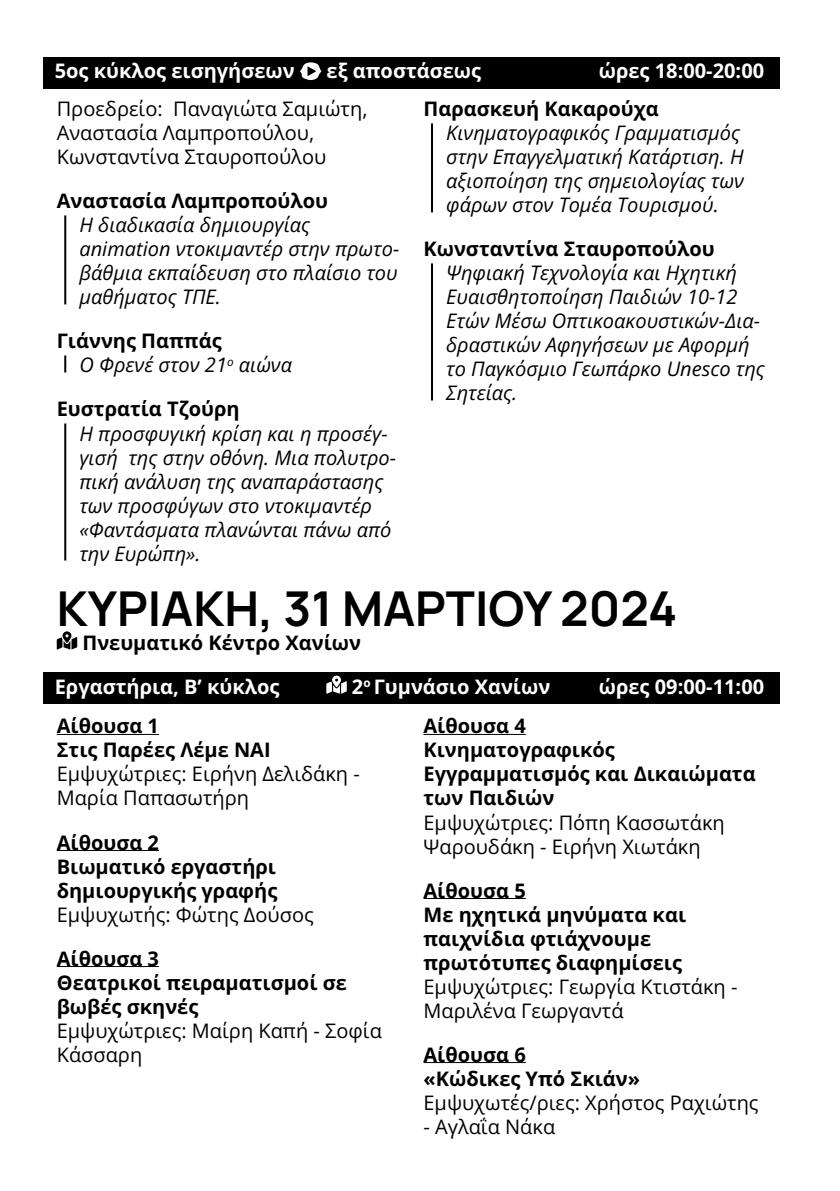
<style>
.page{position:relative;width:840px;height:1191px;background:#fff}
.page>*{position:absolute;margin:0;border:0;box-sizing:border-box;transform-origin:0 0}
.t1{font:200 48px "Manrope";color:#000}
.t2{font:italic 20px/24px "Open Sans";color:#000}
.t3{font:700 20px/24px "Open Sans";color:#000}
.t4{font:20px/24px "Open Sans";color:#000}
.t5{font:700 20px "Open Sans";color:#fff}
.s1{font-weight:700;font-style:normal}
</style>
<div class="page">
<div style="left:43px;top:57px;width:736px;height:31px;background:#000"></div>
<svg style="left:300px;top:62px;width:21px;height:18px"></svg>
<hr style="left:64px;top:215px;width:2px;height:89px;background:#000">
<svg style="left:64px;top:355px;width:2px;height:17px"></svg>
<hr style="left:64px;top:423px;width:2px;height:137px;background:#000">
<hr style="left:431px;top:123px;width:2px;height:89px;background:#000">
<hr style="left:431px;top:263px;width:2px;height:137px;background:#000">
<svg style="left:57px;top:631px;width:20px;height:18px"></svg>
<div style="left:43px;top:672px;width:736px;height:32px;background:#000"></div>
<svg style="left:326px;top:675px;width:20px;height:19px"></svg>
<hr style="left:57px;top:734px;width:102px;height:1px;background:#000">
<hr style="left:57px;top:850px;width:102px;height:1px;background:#000">
<hr style="left:57px;top:966px;width:102px;height:1px;background:#000">
<hr style="left:423px;top:734px;width:102px;height:1px;background:#000">
<hr style="left:423px;top:898px;width:102px;height:1px;background:#000">
<hr style="left:423px;top:1062px;width:102px;height:1px;background:#000">
<p class="t5" style="left:55px;top:57px;width:241px">5ος κύκλος εισηγήσεων</p>
<p class="t5" style="left:326px;top:57px;width:156px">εξ αποστάσεως</p>
<p class="t5" style="left:598px;top:57px;width:167px">ώρες 18:00-20:00</p>
<p class="t4" style="left:57px;top:97px;width:312px">Προεδρείο: Παναγιώτα Σαμιώτη,<br>Αναστασία Λαμπροπούλου,<br>Κωνσταντίνα Σταυροπούλου</p>
<p class="t3" style="left:57px;top:189px;width:273px">Αναστασία Λαμπροπούλου</p>
<p class="t2" style="left:79px;top:212px;width:321px">Η διαδικασία δημιουργίας animation ντοκιμαντέρ στην πρωτο&shy;βάθμια εκπαίδευση στο πλαίσιο του μαθήματος ΤΠΕ.</p>
<p class="t2" style="left:79px;top:328px;width:214px;text-indent:-23px"><span class="s1">Γιάννης Παππάς<br></span>Ο Φρενέ στον 21<sup>ο</sup> αιώνα</p>
<p class="t3" style="left:57px;top:397px;width:184px">Ευστρατία Τζούρη</p>
<p class="t2" style="left:79px;top:420px;width:318px">Η προσφυγική κρίση και η προσέγ&shy;γισή της στην οθόνη. Μια πολυτρο&shy;πική ανάλυση της αναπαράστασης των προσφύγων στο ντοκιμαντέρ «Φαντάσματα πλανώνται πάνω από την Ευρώπη».</p>
<p class="t3" style="left:423px;top:97px;width:236px">Παρασκευή Κακαρούχα</p>
<p class="t2" style="left:446px;top:120px;width:299px">Κινηματογραφικός Γραμματισμός στην Επαγγελματική Κατάρτιση. Η αξιοποίηση της σημειολογίας των φάρων στον Τομέα Τουρισμού.</p>
<p class="t3" style="left:423px;top:237px;width:292px">Κωνσταντίνα Σταυροπούλου</p>
<p class="t2" style="left:446px;top:260px;width:320px">Ψηφιακή Τεχνολογία και Ηχητική<br>Ευαισθητοποίηση Παιδιών 10-12<br>Ετών Μέσω Οπτικοακουστικών-Δια&shy;δραστικών Αφηγήσεων με Αφορμή το Παγκόσμιο Γεωπάρκο Unesco της<br>Σητείας.</p>
<h1 class="t1" style="left:57px;top:574px;width:621px">ΚΥΡΙΑΚΉ, 31 ΜΑΡΤΊΟΥ 2024</h1>
<p class="t3" style="left:82px;top:630px;width:280px">Πνευματικό Κέντρο Χανίων</p>
<p class="t5" style="left:55px;top:673px;width:226px">Εργαστήρια, Β’ κύκλος</p>
<p class="t5" style="left:352px;top:673px;width:200px">2<sup>ο</sup> Γυμνάσιο Χανίων</p>
<p class="t5" style="left:598px;top:673px;width:167px">ώρες 09:00-11:00</p>
<p class="t3" style="left:57px;top:713px;width:215px">Αίθουσα 1<br>Στις Παρέες Λέμε ΝΑΙ</p>
<p class="t4" style="left:57px;top:761px;width:304px">Εμψυχώτριες: Ειρήνη Δελιδάκη -<br>Μαρία Παπασωτήρη</p>
<p class="t3" style="left:57px;top:829px;width:222px">Αίθουσα 2<br>Βιωματικό εργαστήρι δημιουργικής γραφής</p>
<p class="t4" style="left:57px;top:901px;width:258px">Εμψυχωτής: Φώτης Δούσος</p>
<p class="t3" style="left:57px;top:945px;width:291px">Αίθουσα 3<br>Θεατρικοί πειραματισμοί σε βωβές σκηνές</p>
<p class="t4" style="left:57px;top:1017px;width:326px">Εμψυχώτριες: Μαίρη Καπή - Σοφία<br>Κάσσαρη</p>
<p class="t3" style="left:423px;top:713px;width:333px">Αίθουσα 4<br>Κινηματογραφικός<br>Εγγραμματισμός και Δικαιώματα των Παιδιών</p>
<p class="t4" style="left:423px;top:809px;width:302px">Εμψυχώτριες: Πόπη Κασσωτάκη<br>Ψαρουδάκη - Ειρήνη Χιωτάκη</p>
<p class="t3" style="left:423px;top:877px;width:264px">Αίθουσα 5<br>Με ηχητικά μηνύματα και παιχνίδια φτιάχνουμε πρωτότυπες διαφημίσεις</p>
<p class="t4" style="left:423px;top:973px;width:315px">Εμψυχώτριες: Γεωργία Κτιστάκη -<br>Μαριλένα Γεωργαντά</p>
<p class="t3" style="left:423px;top:1041px;width:218px">Αίθουσα 6<br>«Κώδικες Υπό Σκιάν»</p>
<p class="t4" style="left:423px;top:1089px;width:336px">Εμψυχωτές/ριες: Χρήστος Ραχιώτης</p>
<p class="t4" style="left:423px;top:1113px;width:133px">- Αγλαΐα Νάκα</p>
</div>
